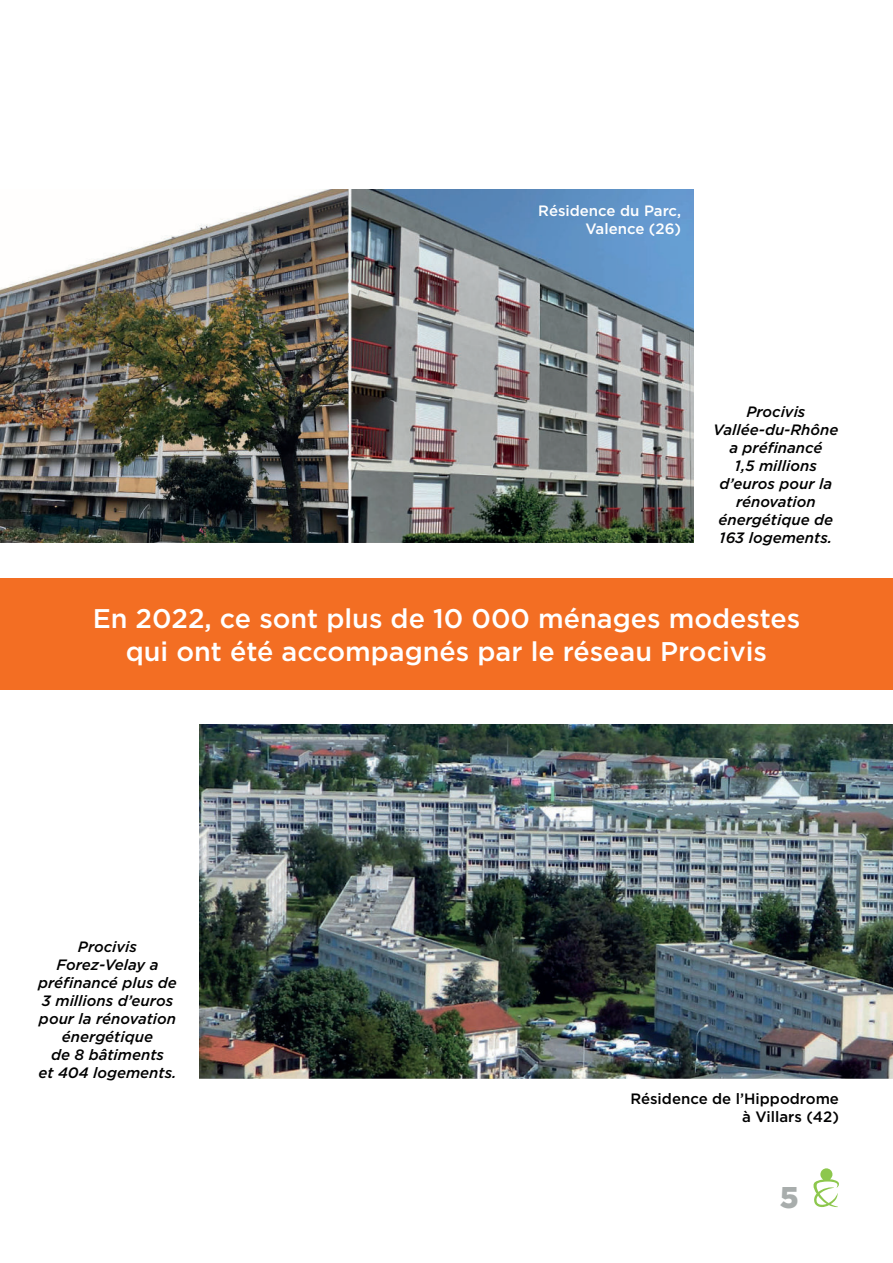
<style>
.page{position:relative;width:893px;height:1263px;background:#fff}
.page>*{position:absolute;margin:0;border:0;box-sizing:border-box;transform-origin:0 0}
.t1{font:900 30px "Gotham";color:#a8adac}
.t2{font:500 27px/32.4px "Gotham";color:#fff;text-align:center}
.t3{font:italic 500 15px/18px "Gotham";color:#000001;text-align:center}
.t4{font:500 15px/18px "Gotham";color:#000001;text-align:right}
.t5{font:500 15px/18px "Gotham";color:#fff;text-align:right}
</style>
<div class="page">
<img style="left:0;top:189px;width:693px;height:353px">
<img style="left:200px;top:725px;width:693px;height:353px">
<div style="left:0;top:578px;width:893px;height:112px;background:#f36e23"></div>
<svg style="left:813px;top:1168px;width:26px;height:39px"></svg>
<p class="t5" style="left:538px;top:201px;width:144px">Résidence du Parc,<br>Valence (26)</p>
<p class="t3" style="left:713px;top:403px;width:127px">Procivis<br>Vallée-du-Rhône a préfinancé<br>1,5 millions d’euros pour la rénovation énergétique de<br>163 logements.</p>
<h2 class="t2" style="left:93px;top:602px;width:709px">En 2022, ce sont plus de 10 000 ménages modestes qui ont été accompagnés par le réseau Procivis</h2>
<p class="t3" style="left:38px;top:938px;width:140px">Procivis<br>Forez-Velay a préfinancé plus de<br>3 millions d’euros pour la rénovation énergétique<br>de 8 bâtiments<br>et 404 logements.</p>
<p class="t4" style="left:630px;top:1089px;width:210px">Résidence de l’Hippodrome à Villars (42)</p>
<h1 class="t1" style="left:780px;top:1184px;width:20px">5</h1>
</div>
